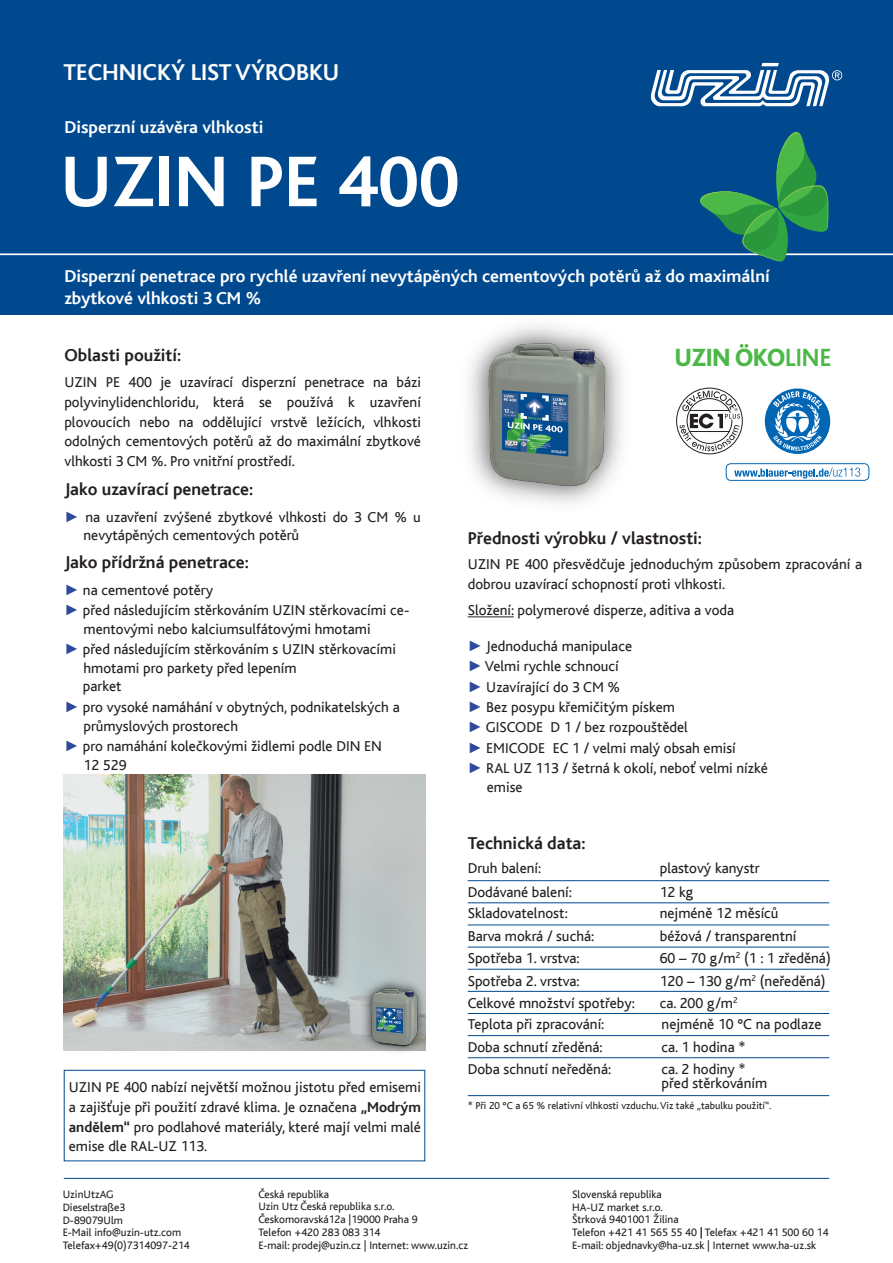
<style>
.page{position:relative;width:893px;height:1263px;background:#fff}
.page>*{position:absolute;margin:0;border:0;box-sizing:border-box;transform-origin:0 0}
.t1{font:700 75px "Bliss";color:#fff}
.t2{font:800 26.1px "Bliss";color:#4cb848;scale:.93 1}
.t3{font:24px "Bliss CE Bold";color:#fff}
.t4{font:18px/21.6px "Bliss CE Bold";color:#fff}
.t5{font:18px "Bliss CE Bold";color:#231f20}
.t6{font:15px/19.8px "Bliss CE Regular";color:#231f20}
.t7{font:11.25px/12.8px "Bliss CE Regular";color:#231f20}
.t8{font:10.5px "Bliss CE Regular";color:#231f20}
.s1{font-family:"Arial";color:#2f4a9d}
.s2{font-family:"Bliss CE Bold"}
.s3{font-weight:700}
</style>
<div class="page">
<div style="left:0;top:0;width:893px;height:255px;background:#01498e"></div>
<svg style="left:651px;top:63px;width:191px;height:44px"></svg>
<hr style="left:64px;top:1178px;width:765px;height:1px;background:#01498e">
<div style="left:0;top:255px;width:893px;height:60px;background:#01498e"></div>
<hr style="left:468px;top:880px;width:361px;height:1px;background:#01498e">
<hr style="left:468px;top:902px;width:361px;height:1px;background:#01498e">
<hr style="left:468px;top:924px;width:361px;height:1px;background:#01498e">
<hr style="left:468px;top:947px;width:361px;height:1px;background:#01498e">
<hr style="left:468px;top:969px;width:361px;height:1px;background:#01498e">
<hr style="left:468px;top:991px;width:361px;height:1px;background:#01498e">
<hr style="left:468px;top:1013px;width:361px;height:1px;background:#01498e">
<hr style="left:468px;top:1035px;width:361px;height:1px;background:#01498e">
<hr style="left:468px;top:1057px;width:361px;height:1px;background:#01498e">
<hr style="left:468px;top:1095px;width:361px;height:1px;background:#01498e">
<hr style="left:0;top:253px;width:893px;height:2px;background:#fff">
<img style="left:64px;top:774px;width:361px;height:277px">
<div style="left:676px;top:388px;width:66px;height:66px;border:1px solid #231f20;border-radius:50%"></div>
<svg style="left:679px;top:390px;width:61px;height:61px"></svg>
<svg style="left:700px;top:132px;width:128px;height:129px"></svg>
<div style="left:64px;top:1070px;width:361px;height:91px;border:1px solid #01498e"></div>
<svg style="left:765px;top:388px;width:65px;height:66px"></svg>
<div style="left:726px;top:463px;width:143px;height:18px;border:1px solid #0166b3;border-radius:5px"></div>
<svg style="left:734px;top:467px;width:126px;height:12px"></svg>
<img style="left:480px;top:338px;width:141px;height:160px">
<img style="left:353px;top:972px;width:73px;height:80px">
<img style="left:367px;top:986px;width:57px;height:64px">
<hr style="left:468px;top:616px;width:46px;height:1px;background:#231f20">
<h3 class="t3" style="left:63px;top:59px;width:277px">Technický list výrobku</h3>
<p class="t4" style="left:64px;top:117px;width:200px">Disperzní uzávěra vlhkosti</p>
<h1 class="t1" style="left:61px;top:143px;width:400px">UZIN PE 400</h1>
<p class="t4" style="left:64px;top:265px;width:707px">Disperzní penetrace pro rychlé uzavření nevytápěných cementových potěrů až do maximální zbytkové vlhkosti 3 CM %</p>
<p class="t5" style="left:64px;top:346px;width:118px">Oblasti použití:</p>
<p class="t6" style="left:64px;top:372px;width:358px;text-align:justify">UZIN PE 400 je uzavírací disperzní penetrace na bázi polyvinylidenchloridu, která se používá k uzavření plovoucích nebo na oddělující vrstvě ležících, vlhkosti odolných cementových potěrů až do maximální zbytkové vlhkosti 3 CM %. Pro vnitřní prostředí.</p>
<p class="t5" style="left:64px;top:479px;width:190px">Jako uzavírací penetrace:</p>
<p class="t6" style="left:84px;top:508px;width:339px;line-height:18.6px;text-indent:-19px"><span class="s1">►</span> na uzavření zvýšené zbytkové vlhkosti do 3 CM % u nevytápěných cementových potěrů</p>
<p class="t5" style="left:64px;top:552px;width:186px">Jako přídržná penetrace:</p>
<p class="t6" style="left:64px;top:580px;width:347px;line-height:20.4px"><span class="s1">►</span> na cementové potěry<br><span class="s1">►</span> před následujícím stěrkováním UZIN stěrkovacími ce-</p>
<p class="t6" style="left:64px;top:619px;width:333px;line-height:20.4px;text-align:center">mentovými nebo kalciumsulfátovými hmotami<br><span class="s1">►</span> před následujícím stěrkováním s UZIN stěrkovacími</p>
<p class="t6" style="left:83px;top:659px;width:215px;line-height:18.6px">hmotami pro parkety před lepením parket</p>
<p class="t6" style="left:84px;top:698px;width:318px;line-height:18.6px;text-indent:-19px"><span class="s1">►</span> pro vysoké namáhání v obytných, podnikatelských a průmyslových prostorech</p>
<p class="t6" style="left:84px;top:737px;width:300px;line-height:18.6px;text-indent:-19px"><span class="s1">►</span> pro namáhání kolečkovými židlemi podle DIN EN<br>12 529</p>
<p class="t6" style="left:69px;top:1077px;width:354px;text-align:justify">UZIN PE 400 nabízí největší možnou jistotu před emisemi a zajišťuje při použití zdravé klima. Je označena <span class="s2">„Modrým andělem“</span> pro podlahové materiály, které mají velmi malé emise dle RAL-UZ 113.</p>
<h2 class="t2" style="left:675px;top:344px;width:169px">UZIN ÖKO<span class="s3">LINE</span></h2>
<p class="t5" style="left:468px;top:528px;width:236px">Přednosti výrobku / vlastnosti:</p>
<p class="t6" style="left:468px;top:555px;width:396px">UZIN PE 400 přesvědčuje jednoduchým způsobem zpracování a dobrou uzavírací schopností proti vlhkosti.</p>
<p class="t6" style="left:468px;top:600px;width:268px">Složení: polymerové disperze, aditiva a voda</p>
<p class="t6" style="left:468px;top:636px;width:302px;line-height:20.4px"><span class="s1">►</span> Jednoduchá manipulace<br><span class="s1">►</span> Velmi rychle schnoucí<br><span class="s1">►</span> Uzavírající do 3 CM %<br><span class="s1">►</span> Bez posypu křemičitým pískem<br><span class="s1">►</span> GISCODE D 1 / bez rozpouštědel<br><span class="s1">►</span> EMICODE EC 1 / velmi malý obsah emisí<br><span class="s1">►</span> RAL UZ 113 / šetrná k okolí, neboť velmi nízké</p>
<p class="t6" style="left:487px;top:777px;width:37px">emise</p>
<p class="t5" style="left:468px;top:834px;width:119px">Technická data:</p>
<p class="t6" style="left:468px;top:859px;width:75px">Druh balení:</p>
<p class="t6" style="left:660px;top:859px;width:101px">plastový kanystr</p>
<p class="t6" style="left:468px;top:883px;width:106px">Dodávané balení:</p>
<p class="t6" style="left:660px;top:883px;width:35px">12 kg</p>
<p class="t6" style="left:468px;top:904px;width:102px">Skladovatelnost:</p>
<p class="t6" style="left:660px;top:904px;width:120px">nejméně 12 měsíců</p>
<p class="t6" style="left:468px;top:926px;width:128px">Barva mokrá / suchá:</p>
<p class="t6" style="left:660px;top:926px;width:138px">béžová / transparentní</p>
<p class="t6" style="left:468px;top:949px;width:113px">Spotřeba 1. vrstva:</p>
<p class="t6" style="left:660px;top:949px;width:173px">60 – 70 g/m<sup>2</sup> (1 : 1 zředěná)</p>
<p class="t6" style="left:468px;top:971px;width:113px">Spotřeba 2. vrstva:</p>
<p class="t6" style="left:660px;top:971px;width:167px">120 – 130 g/m<sup>2</sup> (neředěná)</p>
<p class="t6" style="left:468px;top:994px;width:169px">Celkové množství spotřeby:</p>
<p class="t6" style="left:660px;top:994px;width:79px">ca. 200 g/m<sup>2</sup></p>
<p class="t6" style="left:468px;top:1015px;width:138px">Teplota při zpracování:</p>
<p class="t6" style="left:662px;top:1015px;width:161px">nejméně 10 °C na podlaze</p>
<p class="t6" style="left:468px;top:1037px;width:136px">Doba schnutí zředěná:</p>
<p class="t6" style="left:662px;top:1037px;width:86px">ca. 1 hodina *</p>
<p class="t6" style="left:468px;top:1060px;width:145px">Doba schnutí neředěná:</p>
<p class="t6" style="left:662px;top:1063px;width:107px;line-height:13.5px">ca. 2 hodiny * před stěrkováním</p>
<p class="t8" style="left:468px;top:1100px;width:305px">* Při 20 °C a 65 % relativní vlhkosti vzduchu. Viz také „tabulku použití“.</p>
<p class="t7" style="left:63px;top:1188px;width:129px">UzinUtzAG<br>Dieselstraße3<br>D-89079Ulm<br>E-Mail info@uzin-utz.com<br>Telefax+49(0)7314097-214</p>
<p class="t7" style="left:258px;top:1188px;width:211px">Česká republika<br>Uzin Utz Česká republika s.r.o.<br>Českomoravská12a |19000 Praha 9<br>Telefon +420 283 083 314<br>E-mail: prodej@uzin.cz | Internet: www.uzin.cz</p>
<p class="t7" style="left:572px;top:1188px;width:258px">Slovenská republika<br>HA-UZ market s.r.o.<br>Štrková 9401001 Žilina<br>Telefon +421 41 565 55 40 <span class="s2">|</span> Telefax +421 41 500 60 14<br>E-mail: objednavky@ha-uz.sk | Internet www.ha-uz.sk</p>
</div>
